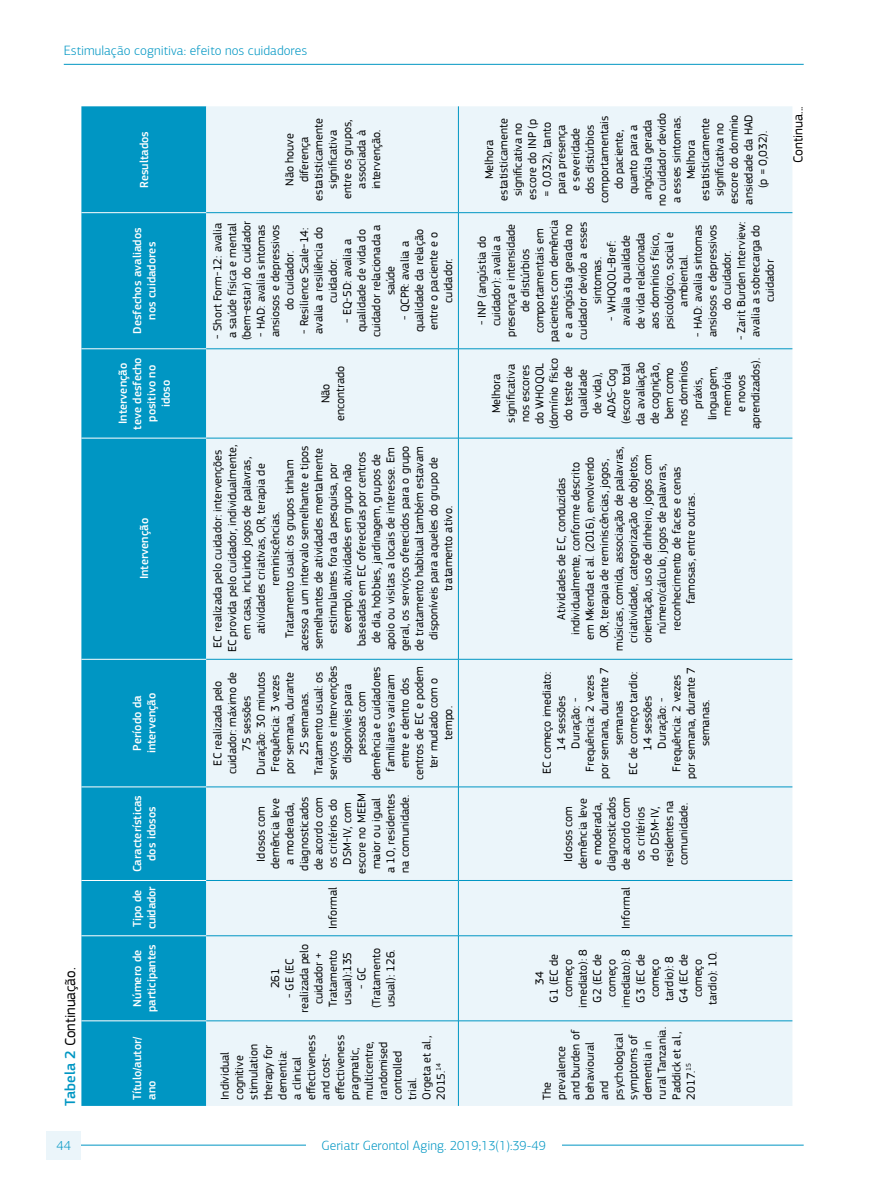
<style>
.page{position:relative;width:893px;height:1191px;background:#fff}
.page>*{position:absolute;margin:0;border:0;box-sizing:border-box;transform-origin:0 0}
.t1{font:15px "PF Square Sans Pro";color:#000}
.t2{font:300 13.5px "PF Agora Sans Pro";color:#0096c3}
.t3{font:13.5px "PF Square Sans Pro";color:#000}
.t4{font:12px/14.4px "PF Square Sans Pro";color:#000;text-align:center}
.t5{font:500 12px/14.4px "PF Square Sans Pro";color:#fff;text-align:center}
.t6{font:500 12px/14.4px "PF Square Sans Pro";letter-spacing:-.025em;color:#fff}
.s1{font-weight:500;color:#0096c3}
</style>
<div class="page">
<hr style="left:64px;top:64px;width:740px;height:1px;background:#0096c3">
<hr style="left:64px;top:1144px;width:740px;height:1px;background:#0096c3">
<div style="left:306px;top:1133px;width:255px;height:23px;background:#fff"></div>
<div style="left:47px;top:1130px;width:34px;height:29px;background:#ebf5fa"></div>
<div style="left:81px;top:106px;width:125px;height:1000px;background:#0096c3"></div>
<div style="left:206px;top:106px;width:586px;height:1000px;background:#ebf5fa"></div>
<hr style="left:81px;top:1020px;width:125px;height:1px;background:#fff">
<hr style="left:81px;top:935px;width:125px;height:1px;background:#fff">
<hr style="left:81px;top:880px;width:125px;height:1px;background:#fff">
<hr style="left:81px;top:786px;width:125px;height:1px;background:#fff">
<hr style="left:81px;top:659px;width:125px;height:1px;background:#fff">
<hr style="left:81px;top:438px;width:125px;height:1px;background:#fff">
<hr style="left:81px;top:348px;width:125px;height:1px;background:#fff">
<hr style="left:81px;top:212px;width:125px;height:1px;background:#fff">
<hr style="left:206px;top:1020px;width:252px;height:1px;background:#0096c3">
<hr style="left:206px;top:935px;width:252px;height:1px;background:#0096c3">
<hr style="left:206px;top:880px;width:252px;height:1px;background:#0096c3">
<hr style="left:206px;top:786px;width:252px;height:1px;background:#0096c3">
<hr style="left:206px;top:659px;width:252px;height:1px;background:#0096c3">
<hr style="left:206px;top:438px;width:252px;height:1px;background:#0096c3">
<hr style="left:206px;top:348px;width:252px;height:1px;background:#0096c3">
<hr style="left:206px;top:212px;width:252px;height:1px;background:#0096c3">
<hr style="left:458px;top:1020px;width:1px;height:86px;background:#0096c3">
<hr style="left:458px;top:935px;width:1px;height:85px;background:#0096c3">
<hr style="left:459px;top:1020px;width:333px;height:1px;background:#0096c3">
<hr style="left:458px;top:880px;width:1px;height:55px;background:#0096c3">
<hr style="left:459px;top:935px;width:333px;height:1px;background:#0096c3">
<hr style="left:458px;top:787px;width:1px;height:93px;background:#0096c3">
<hr style="left:459px;top:880px;width:333px;height:1px;background:#0096c3">
<hr style="left:458px;top:659px;width:1px;height:128px;background:#0096c3">
<hr style="left:459px;top:786px;width:333px;height:1px;background:#0096c3">
<hr style="left:458px;top:438px;width:1px;height:221px;background:#0096c3">
<hr style="left:459px;top:659px;width:333px;height:1px;background:#0096c3">
<hr style="left:458px;top:349px;width:1px;height:89px;background:#0096c3">
<hr style="left:459px;top:438px;width:333px;height:1px;background:#0096c3">
<hr style="left:458px;top:213px;width:1px;height:136px;background:#0096c3">
<hr style="left:459px;top:348px;width:333px;height:1px;background:#0096c3">
<hr style="left:458px;top:106px;width:1px;height:107px;background:#0096c3">
<hr style="left:459px;top:212px;width:333px;height:1px;background:#0096c3">
<p class="t2" style="left:64px;top:42px;width:245px">Estimulação cognitiva: efeito nos cuidadores</p>
<p class="t5" style="left:137px;top:188px;width:58px;rotate:-90deg">Resultados</p>
<p class="t5" style="left:130px;top:334px;width:108px;rotate:-90deg">Desfechos avaliados nos cuidadores</p>
<p class="t5" style="left:116px;top:429px;width:74px;rotate:-90deg">Intervenção teve desfecho positivo no idoso</p>
<p class="t5" style="left:137px;top:579px;width:62px;rotate:-90deg">Intervenção</p>
<p class="t1" style="left:61px;top:1106px;width:140px;rotate:-90deg"><span class="s1">Tabela 2</span> Continuação.</p>
<p class="t5" style="left:130px;top:753px;width:62px;text-align:left;rotate:-90deg">Período da intervenção</p>
<p class="t5" style="left:130px;top:872px;width:79px;rotate:-90deg">Características dos idosos</p>
<p class="t6" style="left:130px;top:929px;width:44px;rotate:-90deg">Tipo de cuidador</p>
<p class="t5" style="left:130px;top:1012px;width:69px;rotate:-90deg">Número de participantes</p>
<p class="t5" style="left:130px;top:1099px;width:65px;text-align:left;rotate:-90deg">Título/autor/ ano</p>
<p class="t4" style="left:283px;top:200px;width:84px;rotate:-90deg">Não houve diferença estatisticamente significativa entre os grupos, associada à intervenção.</p>
<p class="t4" style="left:211px;top:340px;width:121px;text-align:left;rotate:-90deg">- Short Form-12: avalia a saúde física e mental (bem-estar) do cuidador</p>
<p class="t4" style="left:254px;top:337px;width:114px;rotate:-90deg">- HAD: avalia sintomas ansiosos e depressivos do cuidador.</p>
<p class="t4" style="left:297px;top:334px;width:108px;rotate:-90deg">- Resilience Scale-14: avalia a resiliência do cuidador.</p>
<p class="t4" style="left:340px;top:337px;width:114px;rotate:-90deg">- EQ-5D: avalia a qualidade de vida do cuidador relacionada a saúde</p>
<p class="t4" style="left:398px;top:332px;width:105px;rotate:-90deg">- QCPR: avalia a qualidade da relação entre o paciente e o cuidador.</p>
<p class="t4" style="left:319px;top:421px;width:57px;rotate:-90deg">Não encontrado</p>
<p class="t4" style="left:211px;top:652px;width:209px;rotate:-90deg">EC realizada pelo cuidador: intervenções EC provida pelo cuidador, individualmente, em casa, incluindo jogos de palavras, atividades criativas, OR, terapia de reminiscências.<br>Tratamento usual: os grupos tinham acesso a um intervalo semelhante e tipos semelhantes de atividades mentalmente estimulantes fora da pesquisa, por exemplo, atividades em grupo não baseadas em EC oferecidas por centros de dia, hobbies, jardinagem, grupos de apoio ou visitas a locais de interesse. Em geral, os serviços oferecidos para o grupo de tratamento habitual também estavam disponíveis para aqueles do grupo de tratamento ativo.</p>
<p class="t4" style="left:211px;top:780px;width:116px;rotate:-90deg">EC realizada pelo cuidador: máximo de<br>75 sessões<br>Duração: 30 minutos<br>Frequência: 3 vezes por semana, durante<br>25 semanas.<br>Tratamento usual: os serviços e intervenções disponíveis para pessoas com demência e cuidadores familiares variaram entre e dentro dos centros de EC e podem ter mudado com o tempo.</p>
<p class="t4" style="left:254px;top:874px;width:82px;rotate:-90deg">Idosos com demência leve<br>a moderada, diagnosticados de acordo com os critérios do<br>DSM-IV, com escore no MEEM maior ou igual<br>a 10, residentes na comunidade.</p>
<p class="t4" style="left:326px;top:929px;width:43px;rotate:-90deg">Informal</p>
<p class="t4" style="left:283px;top:1013px;width:71px;rotate:-90deg">- GE (EC realizada pelo cuidador +<br>Tratamento usual):135</p>
<p class="t4" style="left:355px;top:1008px;width:62px;rotate:-90deg">- GC (Tratamento usual): 126.</p>
<p class="t4" style="left:268px;top:988px;width:22px;rotate:-90deg">261</p>
<p class="t4" style="left:218px;top:1099px;width:66px;text-align:left;rotate:-90deg">Individual cognitive stimulation therapy for dementia:<br>a clinical effectiveness and cost&shy;effectiveness pragmatic, multicentre, randomised controlled trial.<br>Orgeta et al.,<br>2015.<sup>14</sup></p>
<p class="t4" style="left:482px;top:206px;width:95px;rotate:-90deg">Melhora estatisticamente significativa no escore do INP (p<br>= 0,032), tanto para presença<br>e severidade<br>dos distúrbios comportamentais do paciente, quanto para a angústia gerada no cuidador devido a esses sintomas.<br>Melhora estatisticamente significativa no escore do domínio ansiedade da HAD (p = 0,032).</p>
<p class="t4" style="left:475px;top:341px;width:123px;rotate:-90deg">- INP (angústia do cuidador): avalia a presença e intensidade de distúrbios comportamentais em pacientes com demência e a angústia gerada no cuidador devido a esses sintomas.</p>
<p class="t4" style="left:604px;top:329px;width:98px;rotate:-90deg">- WHOQOL-Bref: avalia a qualidade de vida relacionada aos domínios físico, psicológico, social e ambiental.</p>
<p class="t4" style="left:691px;top:337px;width:114px;rotate:-90deg">- HAD: avalia sintomas ansiosos e depressivos do cuidador.</p>
<p class="t4" style="left:734px;top:340px;width:120px;rotate:-90deg">- Zarit Burden Interview: avalia a sobrecarga do cuidador</p>
<p class="t4" style="left:489px;top:429px;width:73px;rotate:-90deg">Melhora significativa nos escores do WHOQOL (domínio físico do teste de qualidade<br>de vida),<br>ADAS-Cog (escore total da avaliação de cognição, bem como nos domínios práxis, linguagem, memória<br>e novos aprendizados).</p>
<p class="t4" style="left:554px;top:651px;width:206px;rotate:-90deg">Atividades de EC, conduzidas individualmente, conforme descrito<br>em Mkenda et al. (2016), envolvendo<br>OR, terapia de reminiscências, jogos, músicas, comida, associação de palavras, criatividade, categorização de objetos, orientação, uso de dinheiro, jogos com número/cálculo, jogos de palavras, reconhecimento de faces e cenas famosas, entre outras.</p>
<p class="t4" style="left:540px;top:779px;width:114px;rotate:-90deg">EC começo imediato:<br>14 sessões<br>Duração: -<br>Frequência: 2 vezes por semana, durante 7 semanas<br>EC de começo tardio:<br>14 sessões<br>Duração: -<br>Frequência: 2 vezes por semana, durante 7 semanas.</p>
<p class="t4" style="left:561px;top:870px;width:75px;rotate:-90deg">Idosos com demência leve e moderada, diagnosticados de acordo com os critérios<br>do DSM-IV, residentes na comunidade.</p>
<p class="t4" style="left:619px;top:929px;width:43px;rotate:-90deg">Informal</p>
<p class="t4" style="left:532px;top:1007px;width:60px;rotate:-90deg">34<br>G1 (EC de começo imediato): 8<br>G2 (EC de começo imediato): 8<br>G3 (EC de começo tardio): 8<br>G4 (EC de começo tardio): 10.</p>
<p class="t4" style="left:540px;top:1099px;width:74px;text-align:left;rotate:-90deg">The prevalence and burden of behavioural and psychological symptoms of dementia in rural Tanzania.<br>Paddick et al.,<br>2017.<sup>15</sup></p>
<p class="t2" style="left:57px;top:1137px;width:16px">44</p>
<p class="t2" style="left:322px;top:1137px;width:226px">Geriatr Gerontol Aging. 2019;13(1):39-49</p>
<p class="t3" style="left:790px;top:163px;width:58px;rotate:-90deg">Continua...</p>
</div>
